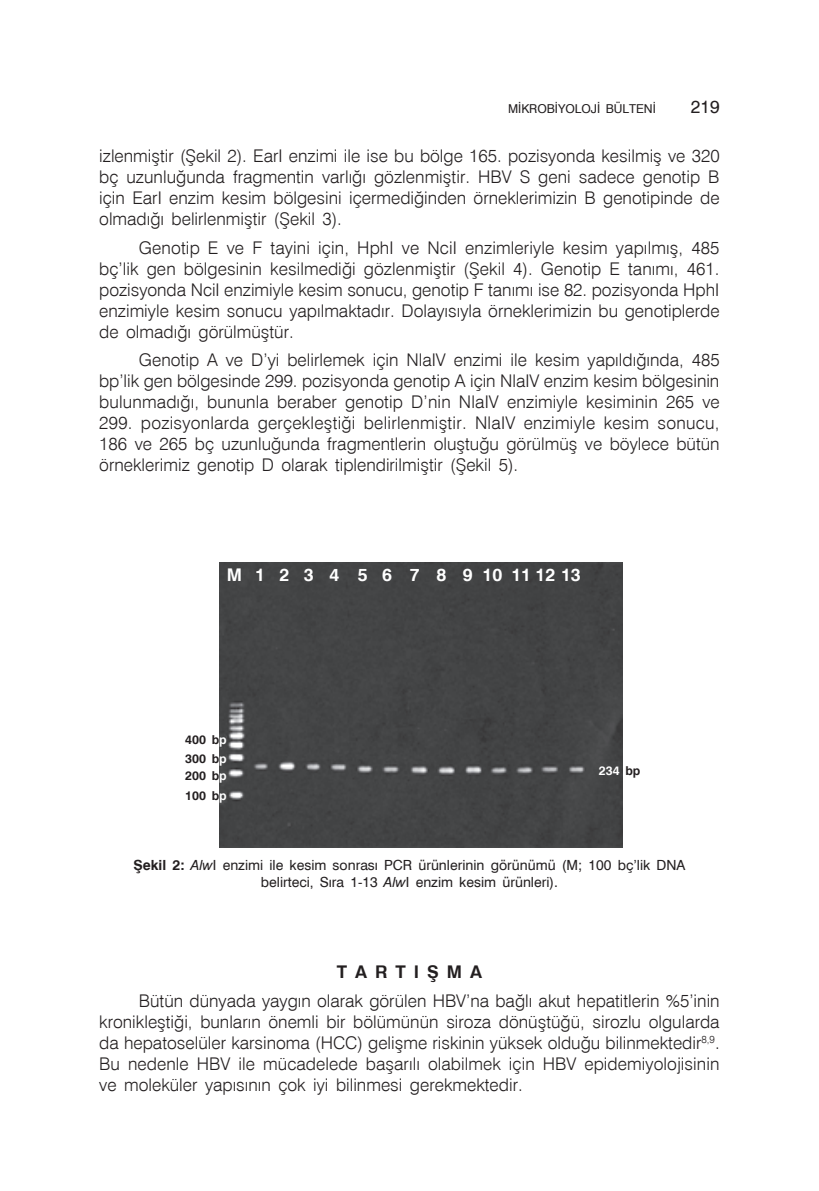
<style>
.page{position:relative;width:819px;height:1191px;background:#fff}
.page>*{position:absolute;margin:0;border:0;box-sizing:border-box;transform-origin:0 0}
.t1{font:300 17.5px/21px "Swiss 721 BT";color:#231f20;text-align:justify}
.t2{font:700 17.5px "Swiss 721 BT";letter-spacing:.415em;color:#fff}
.t3{font:700 17.5px "Swiss 721 BT";color:#231f20}
.t4{font:17.5px "Swiss 721 BT";color:#231f20}
.t5{font:14px/16.8px "Swiss 721 BT";color:#231f20;text-align:center}
.t6{font:12.25px "Swiss 721 BT";color:#231f20}
.t7{font:700 12.25px/19.1px "Swiss 721 BT";color:#231f20}
.t8{font:700 12.25px "Swiss 721 BT";color:#fff}
.s1{color:#fff}
.s2{color:#231f20}
.s3{font-weight:700}
.s4{font-style:italic}
</style>
<div class="page">
<div style="left:219px;top:563px;width:403px;height:284px;background:#434445"></div>
<p class="t6" style="left:508px;top:101px;width:149px">MİKROBİYOLOJİ BÜLTENİ</p>
<p class="t4" style="left:690px;top:96px;width:30px">219</p>
<p class="t1" style="left:99px;top:145px;width:622px">izlenmiştir (Şekil 2). EarI enzimi ile ise bu bölge 165. pozisyonda kesilmiş ve 320 bç uzunluğunda fragmentin varlığı gözlenmiştir. HBV S geni sadece genotip B için EarI enzim kesim bölgesini içermediğinden örneklerimizin B genotipinde de olmadığı belirlenmiştir (Şekil 3).</p>
<p class="t1" style="left:99px;top:237px;width:622px;text-indent:40px">Genotip E ve F tayini için, HphI ve NciI enzimleriyle kesim yapılmış, 485 bç’lik gen bölgesinin kesilmediği gözlenmiştir (Şekil 4). Genotip E tanımı, 461. pozisyonda NciI enzimiyle kesim sonucu, genotip F tanımı ise 82. pozisyonda HphI enzimiyle kesim sonucu yapılmaktadır. Dolayısıyla örneklerimizin bu genotiplerde de olmadığı görülmüştür.</p>
<p class="t1" style="left:99px;top:349px;width:622px;text-indent:40px">Genotip A ve D’yi belirlemek için NlaIV enzimi ile kesim yapıldığında, 485 bp’lik gen bölgesinde 299. pozisyonda genotip A için NlaIV enzim kesim bölgesinin bulunmadığı, bununla beraber genotip D’nin NlaIV enzimiyle kesiminin 265 ve 299. pozisyonlarda gerçekleştiği belirlenmiştir. NlaIV enzimiyle kesim sonucu, 186 ve 265 bç uzunluğunda fragmentlerin oluştuğu görülmüş ve böylece bütün örneklerimiz genotip D olarak tiplendirilmiştir (Şekil 5).</p>
<p class="t2" style="left:227px;top:564px;width:355px">M123 4 56 7 8 910111213</p>
<p class="t7" style="left:185px;top:729px;width:43px">400 b<span class="s1">p<br></span>300 b<span class="s1">p</span></p>
<p class="t7" style="left:185px;top:766px;width:43px;line-height:19.6px">200 b<span class="s1">p<br></span>100 b<span class="s1">p</span></p>
<p class="t8" style="left:599px;top:763px;width:43px">234 <span class="s2">bp</span></p>
<p class="t5" style="left:133px;top:856px;width:553px"><span class="s3">Şekil 2:</span> <span class="s4">Alw</span>I enzimi ile kesim sonrası PCR ürünlerinin görünümü (M; 100 bç’lik DNA belirteci, Sıra 1-13 <span class="s4">Alw</span>I enzim kesim ürünleri).</p>
<p class="t3" style="left:337px;top:961px;width:147px">T A R T I Ş M A</p>
<p class="t1" style="left:99px;top:990px;width:622px;text-indent:40px">Bütün dünyada yaygın olarak görülen HBV’na bağlı akut hepatitlerin %5’inin kronikleştiği, bunların önemli bir bölümünün siroza dönüştüğü, sirozlu olgularda da hepatoselüler karsinoma (HCC) gelişme riskinin yüksek olduğu bilinmektedir<sup>8,9</sup>.<br>Bu nedenle HBV ile mücadelede başarılı olabilmek için HBV epidemiyolojisinin ve moleküler yapısının çok iyi bilinmesi gerekmektedir.</p>
</div>
